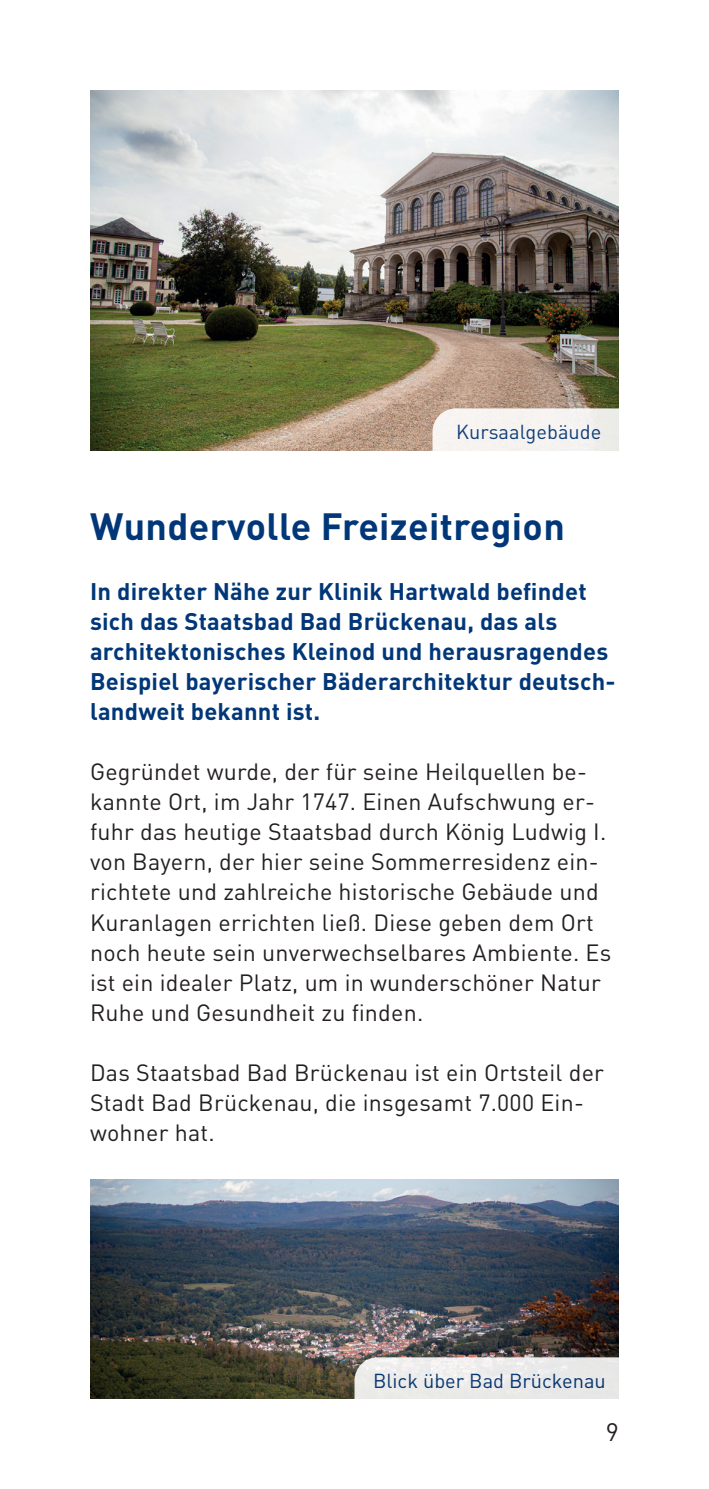
<style>
.page{position:relative;width:709px;height:1489px;background:#fff}
.page>*{position:absolute;margin:0;border:0;box-sizing:border-box;transform-origin:0 0}
.t1{font:700 37.5px "DIN Pro DR Vp";letter-spacing:.01em;color:#013778}
.t2{font:25px "DIN Pro DR Vp";color:#231f20}
.Flyer_Fliesstext{font:700 23.75px/30px "DIN Pro DR Vp";letter-spacing:.01em;color:#013778}
.Flyer_Fliesstext-2{font:23.25px/30px "DIN Pro DR Vp";letter-spacing:.01em;color:#231f20}
.t3{font:20px "DIN Pro DR Vp";color:#013778}
</style>
<div class="page">
<img style="left:90px;top:90px;width:529px;height:360px">
<svg style="left:432px;top:408px;width:187px;height:43px"></svg>
<img style="left:90px;top:1179px;width:529px;height:219px">
<svg style="left:354px;top:1357px;width:265px;height:42px;background:#e8e7e7"></svg>
<p class="t3" style="left:456px;top:419px;width:146px">Kursaalgebäude</p>
<p class="t1" style="left:90px;top:502px;width:476px">Wundervolle Freizeitregion</p>
<p class="Flyer_Fliesstext" style="left:90px;top:576px;width:527px">In direkter Nähe zur Klinik Hartwald befindet sich das Staatsbad Bad Brückenau, das als architektonisches Kleinod und herausragendes Beispiel bayerischer Bäderarchitektur deutsch&shy;landweit bekannt ist.</p>
<p class="Flyer_Fliesstext-2" style="left:90px;top:756px;width:522px">Gegründet wurde, der für seine Heilquellen be&shy;kannte Ort, im Jahr 1747. Einen Aufschwung er&shy;fuhr das heutige Staatsbad durch König Ludwig I. von Bayern, der hier seine Sommerresidenz ein&shy;richtete und zahlreiche historische Gebäude und Kuranlagen errichten ließ. Diese geben dem Ort noch heute sein unverwechselbares Ambiente. Es ist ein idealer Platz, um in wunderschöner Natur Ruhe und Gesundheit zu finden.</p>
<p class="Flyer_Fliesstext-2" style="left:90px;top:1056px;width:515px">Das Staatsbad Bad Brückenau ist ein Ortsteil der<br>Stadt Bad Brückenau, die insgesamt 7.000 Ein&shy;wohner hat.</p>
<p class="t3" style="left:373px;top:1368px;width:234px">Blick über Bad Brückenau</p>
<p class="t2" style="left:606px;top:1415px;width:15px">9</p>
</div>
